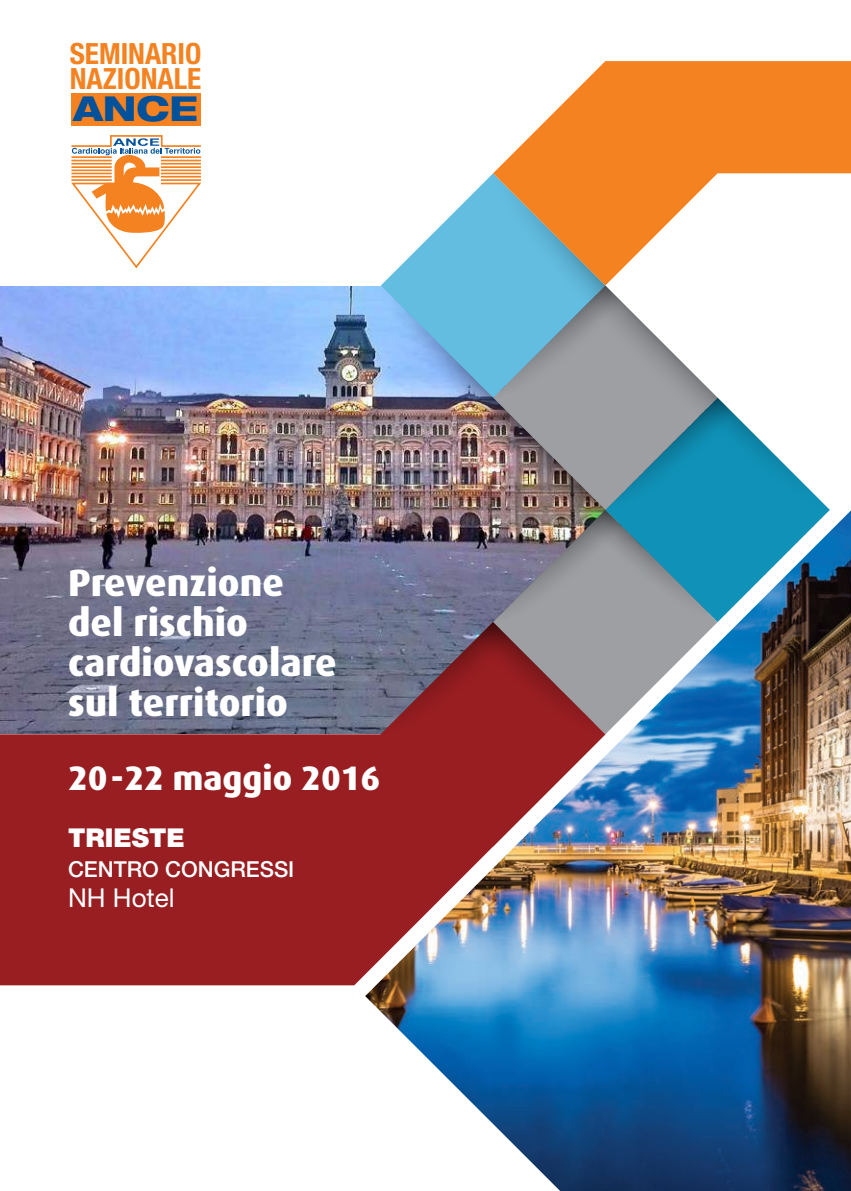
<style>
.page{position:relative;width:851px;height:1191px;background:#fff}
.page>*{position:absolute;margin:0;border:0;box-sizing:border-box;transform-origin:0 0}
.t1{font:800 38px/40px "Dax";color:#fff}
.t2{font:800 expanded 34.4px "Helvetica Neue LT Std";color:#01519b}
.t3{font:800 34px "Dax";color:#fff}
.t4{font:700 condensed 29.2px/24.8px "Helvetica Neue LT Std";color:#f58220}
.t5{font:900 26px "Helvetica Neue LT Std";color:#fff}
.t6{font:26px "Helvetica Neue LT Std";color:#fff}
.t7{font:500 22px "Helvetica Neue LT Std";color:#fff}
</style>
<div class="page">
<img style="left:0;top:286px;width:381px;height:336px">
<svg style="left:0;top:622px;width:242px;height:204px;background:#7f4958"></svg>
<svg style="left:242px;top:622px;width:123px;height:363px;background:#804957"></svg>
<svg style="left:381px;top:173px;width:112px;height:112px"></svg>
<svg style="left:493px;top:61px;width:357px;height:113px;fill:#f58220"></svg>
<svg style="left:493px;top:173px;width:336px;height:320px"></svg>
<img style="left:381px;top:285px;width:356px;height:208px">
<div style="left:0;top:826px;width:354px;height:159px;background:#981e21"></div>
<img style="left:365px;top:500px;width:485px;height:691px">
<svg style="left:71px;top:135px;width:130px;height:134px"></svg>
<div style="left:71px;top:93px;width:130px;height:33px;background:#f58220"></div>
<p class="t4" style="left:70px;top:41px;width:133px">SEMINARIO<br>NAZIONALE</p>
<p class="t2" style="left:73px;top:87px;width:126px">ANCE</p>
<p class="t1" style="left:68px;top:563px;width:270px">Prevenzione del rischio cardiovascolare sul territorio</p>
<p class="t3" style="left:68px;top:759px;width:314px">20 - 22 maggio 2016</p>
<p class="t5" style="left:68px;top:822px;width:118px">TRIESTE</p>
<p class="t7" style="left:68px;top:856px;width:228px">CENTRO CONGRESSI</p>
<p class="t6" style="left:68px;top:882px;width:108px">NH Hotel</p>
</div>
